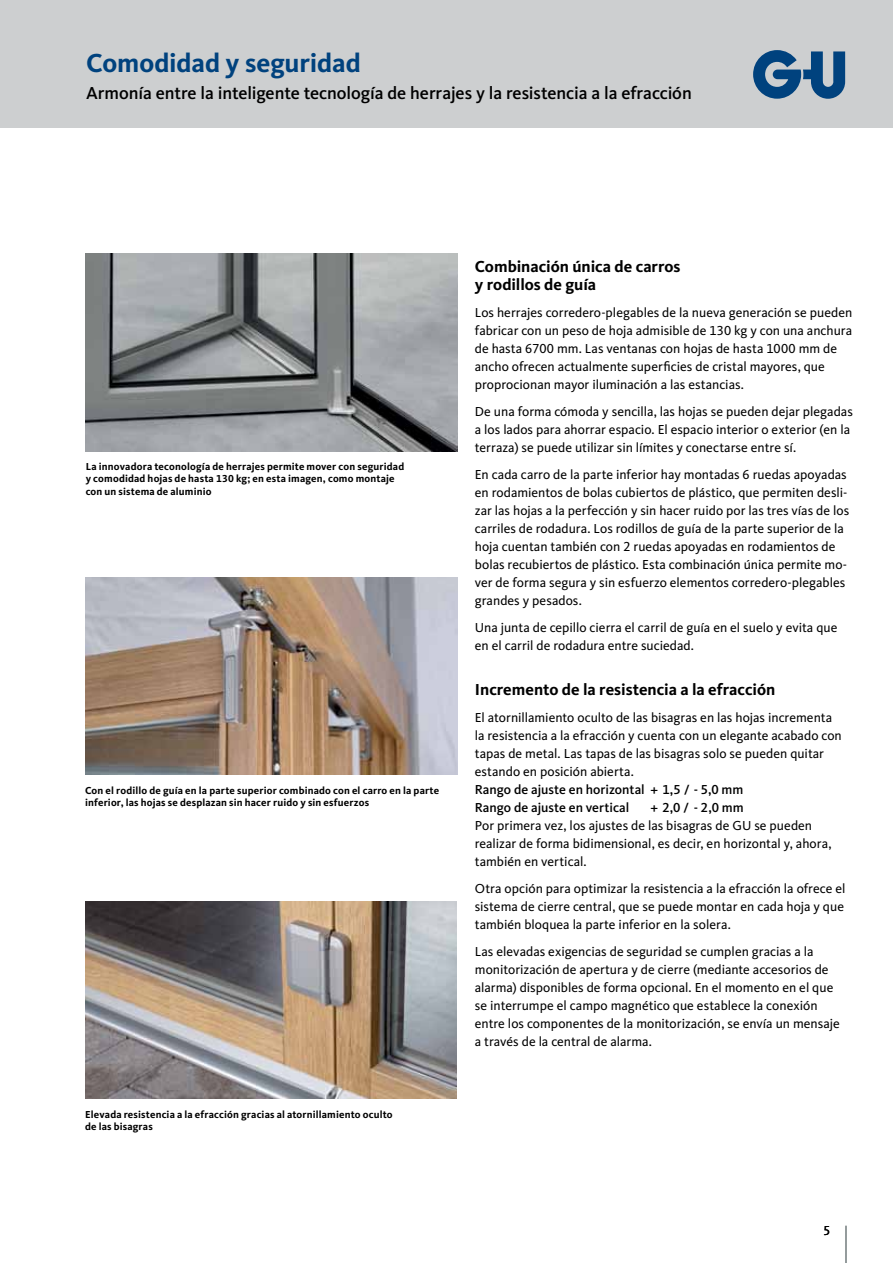
<style>
.page{position:relative;width:893px;height:1263px;background:#fff}
.page>*{position:absolute;margin:0;border:0;box-sizing:border-box;transform-origin:0 0}
.t1{font:700 27px "Kievit Pro";color:#00427e}
.t2{font:500 18px "Kievit Pro";letter-spacing:-.01em;color:#000}
.t3{font:700 16.5px/18px "Kievit Pro";color:#000}
.t4{font:13.5px/18px "Kievit Pro";color:#000}
.t5{font:500 13.5px/18px "Kievit Pro";color:#000}
.t6{font:700 10.5px/12.6px "Kievit Pro";letter-spacing:.015em;color:#000}
</style>
<div class="page">
<img style="left:85px;top:577px;width:372px;height:198px">
<img style="left:85px;top:901px;width:371px;height:198px">
<img style="left:85px;top:253px;width:373px;height:198px">
<div style="left:0;top:0;width:893px;height:128px;background:#cdcfd0"></div>
<svg style="left:753px;top:50px;width:92px;height:49px"></svg>
<hr style="left:846px;top:1226px;width:1px;height:37px;background:#727c7d">
<h1 class="t1" style="left:86px;top:46px;width:276px">Comodidad y seguridad</h1>
<h2 class="t2" style="left:86px;top:82px;width:607px">Armonía entre la inteligente tecnología de herrajes y la resistencia a la efracción</h2>
<p class="t6" style="left:86px;top:460px;width:320px">La innovadora teconología de herrajes permite mover con seguridad y comodidad hojas de hasta 130 kg; en esta imagen, como montaje con un sistema de aluminio</p>
<p class="t6" style="left:85px;top:784px;width:356px">Con el rodillo de guía en la parte superior combinado con el carro en la parte inferior, las hojas se desplazan sin hacer ruido y sin esfuerzos</p>
<p class="t6" style="left:85px;top:1108px;width:309px">Elevada resistencia a la efracción gracias al atornillamiento oculto de las bisagras</p>
<p class="t3" style="left:475px;top:257px;width:207px">Combinación única de carros y rodillos de guía</p>
<p class="t4" style="left:475px;top:303px;width:379px">Los herrajes corredero-plegables de la nueva generación se pueden fabricar con un peso de hoja admisible de 130 kg y con una anchura de hasta 6700 mm. Las ventanas con hojas de hasta 1000 mm de ancho ofrecen actualmente superficies de cristal mayores, que proprocionan mayor iluminación a las estancias.</p>
<p class="t4" style="left:475px;top:402px;width:380px">De una forma cómoda y sencilla, las hojas se pueden dejar plegadas a los lados para ahorrar espacio. El espacio interior o exterior (en la terraza) se puede utilizar sin límites y conectarse entre sí.</p>
<p class="t4" style="left:475px;top:465px;width:376px">En cada carro de la parte inferior hay montadas 6 ruedas apoyadas en rodamientos de bolas cubiertos de plástico, que permiten desli&shy;zar las hojas a la perfección y sin hacer ruido por las tres vías de los carriles de rodadura. Los rodillos de guía de la parte superior de la hoja cuentan también con 2 ruedas apoyadas en rodamientos de bolas recubiertos de plástico. Esta combinación única permite mo&shy;ver de forma segura y sin esfuerzo elementos corredero-plegables grandes y pesados.</p>
<p class="t4" style="left:475px;top:618px;width:364px">Una junta de cepillo cierra el carril de guía en el suelo y evita que en el carril de rodadura entre suciedad.</p>
<p class="t3" style="left:475px;top:680px;width:302px">I ncremento de la resistencia a la efracción</p>
<p class="t4" style="left:475px;top:708px;width:368px">El atornillamiento oculto de las bisagras en las hojas incrementa la resistencia a la efracción y cuenta con un elegante acabado con tapas de metal. Las tapas de las bisagras solo se pueden quitar estando en posición abierta.</p>
<p class="t5" style="left:475px;top:780px;width:270px">Rango de ajuste en horizontal + 1,5 / - 5,0 mm<br>Rango de ajuste en vertical</p>
<p class="t5" style="left:650px;top:798px;width:95px">+ 2,0 / - 2,0 mm</p>
<p class="t4" style="left:475px;top:816px;width:358px">Por primera vez, los ajustes de las bisagras de GU se pueden realizar de forma bidimensional, es decir, en horizontal y, ahora, también en vertical.</p>
<p class="t4" style="left:475px;top:879px;width:372px;text-align:justify">Otra opción para optimizar la resistencia a la efracción la ofrece el sistema de cierre central, que se puede montar en cada hoja y que también bloquea la parte inferior en la solera.</p>
<p class="t4" style="left:475px;top:942px;width:367px">Las elevadas exigencias de seguridad se cumplen gracias a la monitorización de apertura y de cierre (mediante accesorios de alarma) disponibles de forma opcional. En el momento en el que se interrumpe el campo magnético que establece la conexión entre los componentes de la monitorización, se envía un mensaje a través de la central de alarma.</p>
<p class="t4" style="left:824px;top:1221px;width:8px">5</p>
</div>
